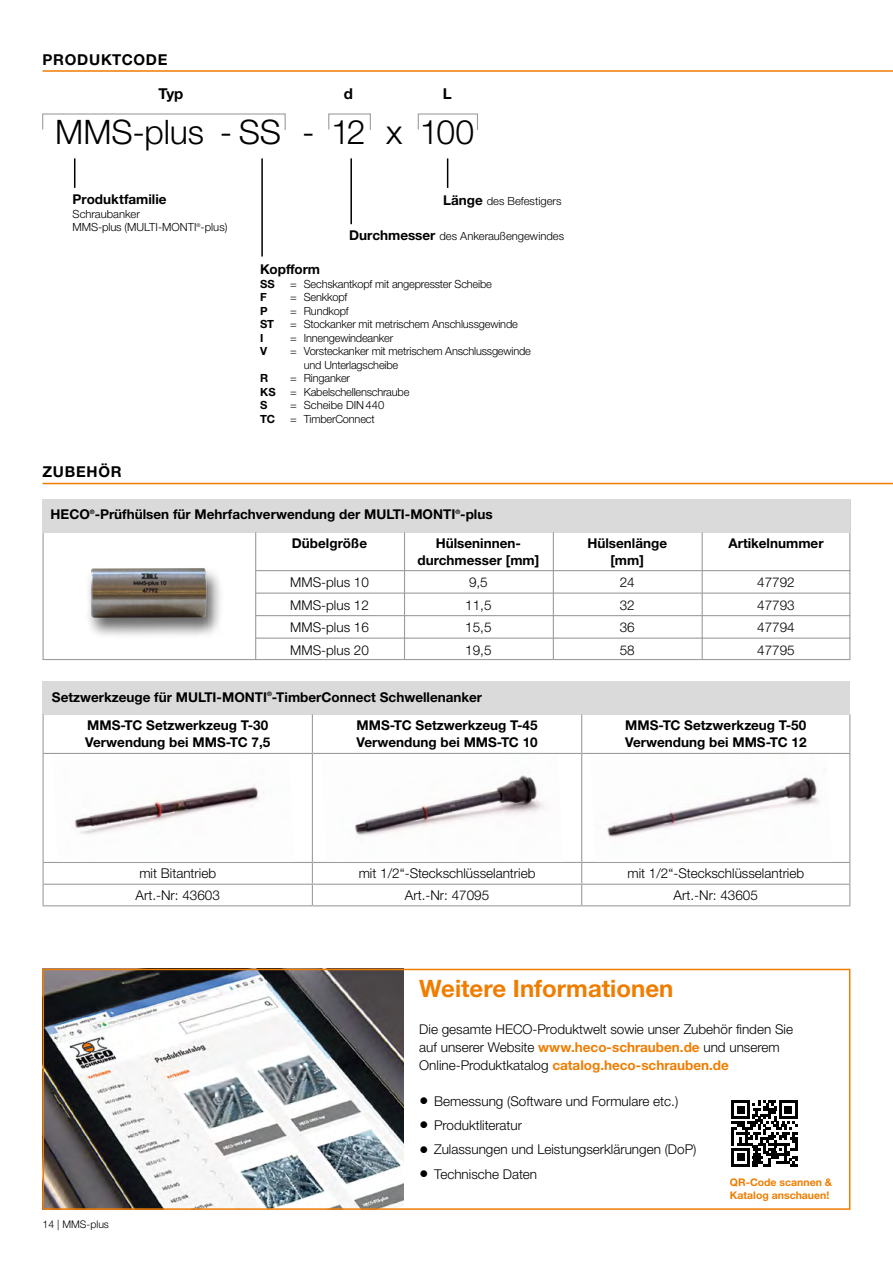
<style>
.page{position:relative;width:893px;height:1263px;background:#fff}
.page>*{position:absolute;margin:0;border:0;box-sizing:border-box;transform-origin:0 0}
.t1{font:300 33.75px "Helvetica Neue LTW1 G";letter-spacing:-.005em;color:#000}
.HECO_A4_Subline16_bo{font:700 24px "Helvetica Neue LTW1 G";color:#ef7d00}
.Copy{font:700 15px "Helvetica Neue LTW1 G";letter-spacing:.05em;color:#000}
.HECO_A4_Copy_9_12{font:300 13.5px/18px "Helvetica Neue LTW1 G";color:#000}
.HECO_A4_Copy_9_12-2{font:700 13.5px/17.2px "Helvetica Neue LTW1 G";color:#000}
.Copy-2{font:700 13.5px "Helvetica Neue LTW1 G";color:#000}
.Copy-3{font:300 11.25px/13.5px "Helvetica Neue LTW1 G";letter-spacing:-.015em;color:#000}
.Copy-4{font:700 11.25px "Helvetica Neue LTW1 G";letter-spacing:-.01em;color:#000}
.HECO_A4_Bilduntersch{font:700 10.5px/12.6px "Helvetica Neue LTW1 G";color:#ef7d00}
.t2{font:300 10.5px "Helvetica Neue LTW1 G";color:#000}
.Copy-5{font:300 5.1px "Helvetica Neue LTW1 G";color:#000}
.s1{font-weight:700;font-size:13.5px}
.s2{font-weight:700;color:#ef7d00}
</style>
<div class="page">
<div style="left:84px;top:565px;width:140px;height:73px;background:#000;opacity:.6"></div>
<img style="left:91px;top:568px;width:116px;height:50px">
<div style="left:43px;top:499px;width:807px;height:33px;background:#dadada"></div>
<hr style="left:255px;top:532px;width:1px;height:127px;background:#9d9d9c">
<hr style="left:404px;top:532px;width:1px;height:127px;background:#9d9d9c">
<hr style="left:553px;top:532px;width:1px;height:127px;background:#9d9d9c">
<hr style="left:702px;top:532px;width:1px;height:127px;background:#9d9d9c">
<hr style="left:43px;top:70px;width:850px;height:2px;background:#ef7d00">
<hr style="left:43px;top:483px;width:850px;height:1px;background:#ef7d00">
<div style="left:42px;top:113px;width:244px;height:17px;border:1px solid #9d9d9c"></div>
<div style="left:328px;top:113px;width:43px;height:17px;border:1px solid #9d9d9c"></div>
<div style="left:418px;top:113px;width:60px;height:17px;border:1px solid #9d9d9c"></div>
<hr style="left:255px;top:570px;width:595px;height:1px;background:#9d9d9c">
<hr style="left:255px;top:592px;width:595px;height:2px;background:#9d9d9c">
<hr style="left:255px;top:615px;width:595px;height:1px;background:#9d9d9c">
<hr style="left:255px;top:637px;width:595px;height:2px;background:#9d9d9c">
<div style="left:43px;top:681px;width:807px;height:33px;background:#dadada"></div>
<hr style="left:43px;top:714px;width:1px;height:39px;background:#9d9d9c">
<hr style="left:849px;top:714px;width:1px;height:39px;background:#9d9d9c">
<hr style="left:43px;top:754px;width:1px;height:108px;background:#9d9d9c">
<hr style="left:849px;top:754px;width:1px;height:108px;background:#9d9d9c">
<svg style="left:43px;top:863px;width:1px;height:42px"></svg>
<svg style="left:849px;top:863px;width:1px;height:42px"></svg>
<hr style="left:43px;top:905px;width:269px;height:1px;background:#9d9d9c">
<hr style="left:312px;top:905px;width:270px;height:1px;background:#9d9d9c">
<hr style="left:582px;top:905px;width:268px;height:1px;background:#9d9d9c">
<hr style="left:43px;top:753px;width:269px;height:1px;background:#9d9d9c">
<hr style="left:312px;top:753px;width:270px;height:1px;background:#9d9d9c">
<hr style="left:582px;top:753px;width:268px;height:1px;background:#9d9d9c">
<hr style="left:43px;top:862px;width:269px;height:1px;background:#9d9d9c">
<hr style="left:312px;top:862px;width:270px;height:1px;background:#9d9d9c">
<hr style="left:582px;top:862px;width:268px;height:1px;background:#9d9d9c">
<hr style="left:43px;top:884px;width:269px;height:1px;background:#9d9d9c">
<hr style="left:312px;top:884px;width:270px;height:1px;background:#9d9d9c">
<hr style="left:582px;top:884px;width:268px;height:1px;background:#9d9d9c">
<hr style="left:312px;top:714px;width:1px;height:39px;background:#9d9d9c">
<hr style="left:581px;top:714px;width:1px;height:39px;background:#9d9d9c">
<hr style="left:312px;top:754px;width:1px;height:108px;background:#9d9d9c">
<hr style="left:581px;top:754px;width:1px;height:108px;background:#9d9d9c">
<svg style="left:312px;top:863px;width:1px;height:42px"></svg>
<svg style="left:581px;top:863px;width:1px;height:42px"></svg>
<img style="left:74px;top:785px;width:185px;height:49px">
<img style="left:355px;top:775px;width:189px;height:61px">
<img style="left:607px;top:777px;width:212px;height:61px">
<img style="left:46px;top:972px;width:358px;height:235px">
<div style="left:43px;top:969px;width:807px;height:241px;border:2px solid #ef7d00"></div>
<svg style="left:731px;top:1100px;width:66px;height:66px"></svg>
<div style="left:737px;top:1153px;width:8px;height:8px;background:#000"></div>
<hr style="left:74px;top:158px;width:1px;height:30px;background:#000">
<hr style="left:261px;top:158px;width:2px;height:98px;background:#000">
<hr style="left:350px;top:158px;width:2px;height:66px;background:#000">
<hr style="left:447px;top:158px;width:1px;height:30px;background:#000">
<p class="Copy" style="left:43px;top:50px;width:127px">PRODUKTCODE</p>
<p class="Copy" style="left:158px;top:84px;width:26px">Typ</p>
<p class="Copy" style="left:344px;top:84px;width:11px">d</p>
<p class="Copy" style="left:443px;top:84px;width:10px">L</p>
<p class="t1" style="left:55px;top:111px;width:150px">MMS-plus</p>
<p class="t1" style="left:220px;top:111px;width:63px">-SS</p>
<p class="t1" style="left:331px;top:111px;width:36px">12</p>
<p class="t1" style="left:386px;top:111px;width:18px">x</p>
<p class="t1" style="left:420px;top:111px;width:56px">100</p>
<p class="t1" style="left:302px;top:111px;width:14px">-</p>
<p class="Copy-2" style="left:73px;top:191px;width:96px">Produktfamilie</p>
<p class="Copy-3" style="left:73px;top:207px;width:156px">Schraubanker<br>MMS-plus (MULTI-MONTI -plus)</p>
<p class="Copy-5" style="left:197px;top:222px;width:6px">®</p>
<p class="Copy" style="left:43px;top:462px;width:81px">ZUBEHÖR</p>
<p class="Copy-3" style="left:443px;top:195px;width:120px"><span class="s1">Länge</span> des Befestigers</p>
<p class="Copy-3" style="left:349px;top:229px;width:217px"><span class="s1">Durchmesser</span> des Ankeraußengewindes</p>
<p class="Copy-2" style="left:260px;top:261px;width:61px">Kopfform</p>
<p class="Copy-4" style="left:260px;top:277px;width:16px">SS</p>
<p class="Copy-3" style="left:290px;top:277px;width:203px">= Sechskantkopf mit angepresster Scheibe</p>
<p class="Copy-4" style="left:260px;top:290px;width:8px">F</p>
<p class="Copy-3" style="left:290px;top:290px;width:59px">= Senkkopf</p>
<p class="Copy-4" style="left:260px;top:304px;width:9px">P</p>
<p class="Copy-3" style="left:290px;top:304px;width:60px">= Rundkopf</p>
<p class="Copy-4" style="left:260px;top:317px;width:15px">ST</p>
<p class="Copy-3" style="left:290px;top:317px;width:229px">= Stockanker mit metrischem Anschlussgewinde</p>
<p class="Copy-4" style="left:260px;top:331px;width:5px">I</p>
<p class="Copy-3" style="left:290px;top:331px;width:104px">= Innengewindeanker</p>
<p class="Copy-4" style="left:260px;top:344px;width:9px">V</p>
<p class="Copy-3" style="left:304px;top:344px;width:229px;text-indent:-14px">= Vorsteckanker mit metrischem Anschlussgewinde und Unterlagscheibe</p>
<p class="Copy-4" style="left:260px;top:371px;width:10px">R</p>
<p class="Copy-3" style="left:290px;top:371px;width:61px">= Ringanker</p>
<p class="Copy-4" style="left:260px;top:385px;width:17px">KS</p>
<p class="Copy-3" style="left:290px;top:385px;width:121px">= Kabelschellenschraube</p>
<p class="Copy-4" style="left:260px;top:398px;width:9px">S</p>
<p class="Copy-3" style="left:290px;top:398px;width:96px">= Scheibe DIN440</p>
<p class="Copy-4" style="left:260px;top:412px;width:16px">TC</p>
<p class="Copy-3" style="left:290px;top:412px;width:86px">= TimberConnect</p>
<p class="HECO_A4_Copy_9_12-2" style="left:51px;top:506px;width:444px">HECO<sup>®</sup>-Prüfhülsen für Mehrfachverwendung der MULTI-MONTI<sup>®</sup>-plus</p>
<p class="HECO_A4_Copy_9_12-2" style="left:292px;top:534px;width:77px">Dübelgröße</p>
<p class="HECO_A4_Copy_9_12-2" style="left:436px;top:534px;width:87px">Hülseninnen-</p>
<p class="HECO_A4_Copy_9_12-2" style="left:587px;top:534px;width:81px">Hülsenlänge</p>
<p class="HECO_A4_Copy_9_12-2" style="left:728px;top:534px;width:97px">Artikelnummer</p>
<p class="HECO_A4_Copy_9_12-2" style="left:417px;top:551px;width:123px">durchmesser [mm]</p>
<p class="HECO_A4_Copy_9_12-2" style="left:610px;top:551px;width:35px">[mm]</p>
<p class="HECO_A4_Copy_9_12" style="left:290px;top:573px;width:80px">MMS-plus 10</p>
<p class="HECO_A4_Copy_9_12" style="left:469px;top:573px;width:20px">9,5</p>
<p class="HECO_A4_Copy_9_12" style="left:620px;top:573px;width:17px">24</p>
<p class="HECO_A4_Copy_9_12" style="left:757px;top:573px;width:39px">47792</p>
<p class="HECO_A4_Copy_9_12" style="left:290px;top:596px;width:80px">MMS-plus 12</p>
<p class="HECO_A4_Copy_9_12" style="left:465px;top:596px;width:28px">11,5</p>
<p class="HECO_A4_Copy_9_12" style="left:620px;top:596px;width:17px">32</p>
<p class="HECO_A4_Copy_9_12" style="left:757px;top:596px;width:39px">47793</p>
<p class="HECO_A4_Copy_9_12" style="left:290px;top:618px;width:80px">MMS-plus 16</p>
<p class="HECO_A4_Copy_9_12" style="left:465px;top:618px;width:28px">15,5</p>
<p class="HECO_A4_Copy_9_12" style="left:620px;top:618px;width:17px">36</p>
<p class="HECO_A4_Copy_9_12" style="left:757px;top:618px;width:39px">47794</p>
<p class="HECO_A4_Copy_9_12" style="left:290px;top:641px;width:80px">MMS-plus 20</p>
<p class="HECO_A4_Copy_9_12" style="left:465px;top:641px;width:28px">19,5</p>
<p class="HECO_A4_Copy_9_12" style="left:620px;top:641px;width:17px">58</p>
<p class="HECO_A4_Copy_9_12" style="left:757px;top:641px;width:39px">47795</p>
<p class="HECO_A4_Copy_9_12-2" style="left:52px;top:688px;width:432px">Setzwerkzeuge für MULTI-MONTI<sup>®</sup>-TimberConnect Schwellenanker</p>
<p class="HECO_A4_Copy_9_12-2" style="left:85px;top:716px;width:187px">MMS-TC Setzwerkzeug T-30<br>Verwendung bei MMS-TC 7,5</p>
<p class="HECO_A4_Copy_9_12-2" style="left:356px;top:716px;width:183px">MMS-TC Setzwerkzeug T-45<br>Verwendung bei MMS-TC 10</p>
<p class="HECO_A4_Copy_9_12-2" style="left:625px;top:716px;width:182px">MMS-TC Setzwerkzeug T-50</p>
<p class="HECO_A4_Copy_9_12-2" style="left:625px;top:734px;width:183px">Verwendung bei MMS-TC 12</p>
<p class="HECO_A4_Copy_9_12" style="left:139px;top:864px;width:78px">mit Bitantrieb</p>
<p class="HECO_A4_Copy_9_12" style="left:359px;top:864px;width:178px">mit 1/2“-Steckschlüsselantrieb</p>
<p class="HECO_A4_Copy_9_12" style="left:627px;top:864px;width:178px">mit 1/2“-Steckschlüsselantrieb</p>
<p class="HECO_A4_Copy_9_12" style="left:136px;top:886px;width:86px">Art.-Nr: 43603</p>
<p class="HECO_A4_Copy_9_12" style="left:405px;top:886px;width:86px">Art.-Nr: 47095</p>
<p class="HECO_A4_Copy_9_12" style="left:674px;top:886px;width:86px">Art.-Nr: 43605</p>
<p class="t2" style="left:43px;top:1218px;width:68px">14 | MMS-plus</p>
<p class="HECO_A4_Subline16_bo" style="left:419px;top:974px;width:256px">Weitere Informationen</p>
<p class="HECO_A4_Copy_9_12" style="left:419px;top:1020px;width:375px">Die gesamte HECO-Produktwelt sowie unser Zubehör finden Sie auf unserer Website <span class="s2">www.heco-schrauben.de</span> und unserem<br>Online-Produktkatalog <span class="s2">catalog.heco-schrauben.de</span></p>
<p class="HECO_A4_Copy_9_12" style="left:434px;top:1092px;width:246px">Bemessung (Software und Formulare etc.)</p>
<p class="HECO_A4_Copy_9_12" style="left:434px;top:1116px;width:89px">Produktliteratur</p>
<p class="HECO_A4_Copy_9_12" style="left:434px;top:1140px;width:264px">Zulassungen und Leistungserklärungen (DoP)</p>
<p class="HECO_A4_Copy_9_12" style="left:434px;top:1165px;width:105px">Technische Daten</p>
<p class="HECO_A4_Bilduntersch" style="left:730px;top:1176px;width:104px">QR-Code scannen &amp;<br>Katalog anschauen!</p>
</div>
